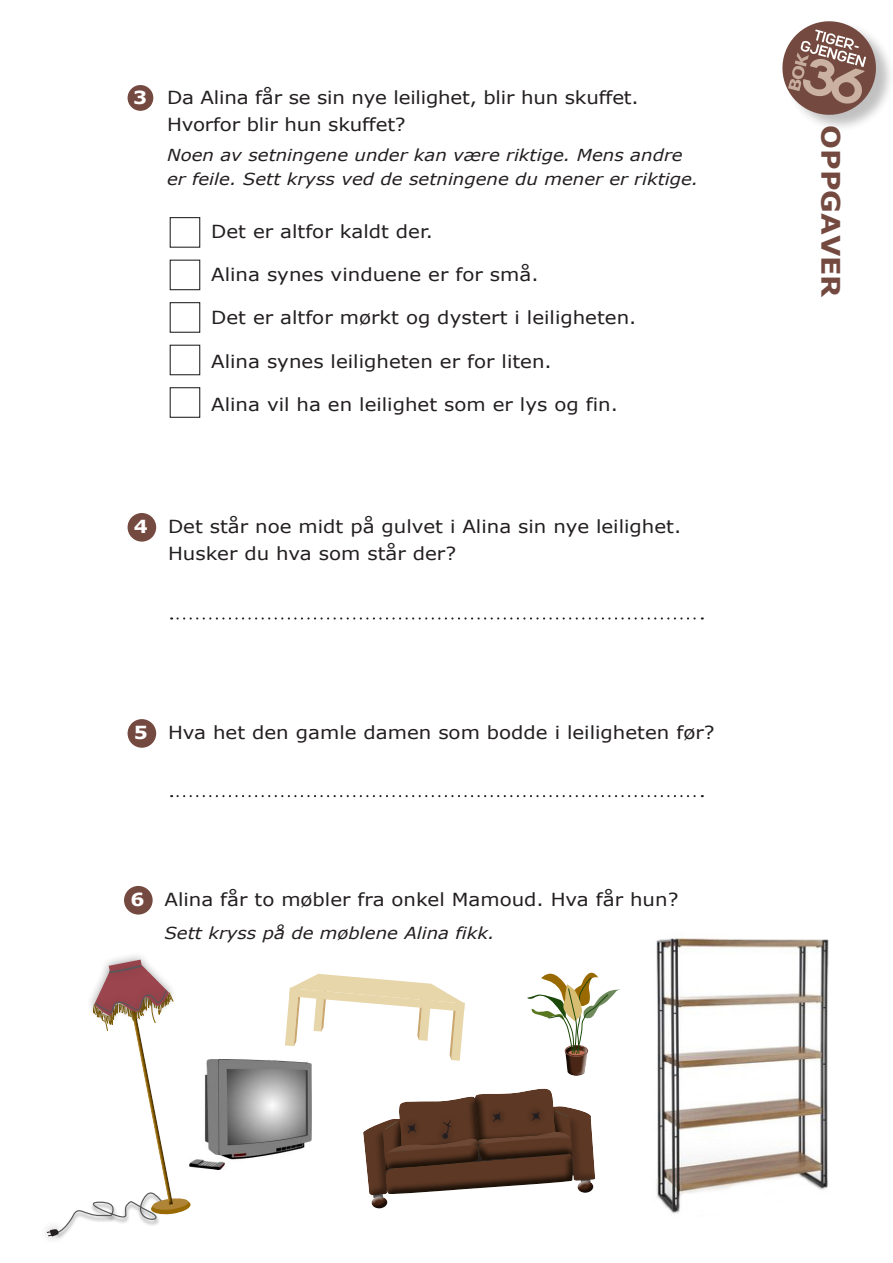
<style>
.page{position:relative;width:893px;height:1263px;background:#fff}
.page>*{position:absolute;margin:0;border:0;box-sizing:border-box;transform-origin:0 0}
.t1{font:700 25.5px "Verdana";color:#744a40;scale:1.1 1}
.Innrykk{font:18px/27px "Verdana";color:#231f20;scale:1.1 1}
.Innrykk-2{font:italic 16.5px/24px "Verdana";color:#231f20;scale:1.1 1}
.s1{font-weight:700;color:#fff}
</style>
<div class="page">
<div style="left:784px;top:21px;width:109px;height:111px;background:#231f20;opacity:.28"></div>
<div style="left:128px;top:85px;width:25px;height:26px;background:#744a40;border-radius:50%"></div>
<div style="left:170px;top:217px;width:30px;height:31px;border:1px solid #231f20"></div>
<div style="left:170px;top:260px;width:30px;height:30px;border:1px solid #231f20"></div>
<div style="left:170px;top:302px;width:30px;height:31px;border:1px solid #231f20"></div>
<div style="left:170px;top:345px;width:30px;height:30px;border:1px solid #231f20"></div>
<div style="left:170px;top:387px;width:30px;height:31px;border:1px solid #231f20"></div>
<div style="left:128px;top:513px;width:28px;height:29px;background:#744a40;border-radius:50%"></div>
<svg style="left:178px;top:617px;width:525px;height:2px"></svg>
<div style="left:124px;top:886px;width:29px;height:28px;background:#744a40;border-radius:50%"></div>
<div style="left:128px;top:719px;width:28px;height:29px;background:#744a40;border-radius:50%"></div>
<svg style="left:178px;top:795px;width:525px;height:2px"></svg>
<div style="left:40px;top:1225px;width:20px;height:20px;background:#fbfbfb"></div>
<div style="left:101px;top:957px;width:49px;height:25px;background:#231f20;opacity:.4"></div>
<svg style="left:46px;top:960px;width:145px;height:277px"></svg>
<svg style="left:363px;top:1088px;width:233px;height:121px"></svg>
<svg style="left:285px;top:974px;width:180px;height:87px"></svg>
<svg style="left:527px;top:972px;width:93px;height:104px"></svg>
<img style="left:656px;top:938px;width:173px;height:276px">
<img style="left:190px;top:1059px;width:122px;height:111px">
<svg style="left:782px;top:21px;width:99px;height:99px"></svg>
<p class="Innrykk" style="left:133px;top:85px;width:461px"><span class="s1">3</span> Da Alina får se sin nye leilighet, blir hun skuffet.</p>
<p class="Innrykk" style="left:167px;top:112px;width:218px">Hvorfor blir hun skuffet?</p>
<p class="Innrykk-2" style="left:167px;top:144px;width:485px">Noen av setningene under kan være riktige. Mens andre er feile. Sett kryss ved de setningene du mener er riktige.</p>
<p class="Innrykk" style="left:211px;top:218px;width:203px">Det er altfor kaldt der.</p>
<p class="Innrykk" style="left:211px;top:261px;width:299px">Alina synes vinduene er for små.</p>
<p class="Innrykk" style="left:211px;top:305px;width:388px">Det er altfor mørkt og dystert i leiligheten.</p>
<p class="Innrykk" style="left:211px;top:348px;width:311px">Alina synes leiligheten er for liten.</p>
<p class="Innrykk" style="left:211px;top:391px;width:371px">Alina vil ha en leilighet som er lys og fin.</p>
<p class="Innrykk" style="left:168px;top:513px;width:468px;text-indent:-34px"><span class="s1">4</span> Det står noe midt på gulvet i Alina sin nye leilighet.<br>Husker du hva som står der?</p>
<p class="Innrykk" style="left:134px;top:719px;width:529px"><span class="s1">5</span> Hva het den gamle damen som bodde i leiligheten før?</p>
<p class="Innrykk" style="left:130px;top:886px;width:500px"><span class="s1">6</span> Alina får to møbler fra onkel Mamoud. Hva får hun?</p>
<p class="Innrykk-2" style="left:164px;top:921px;width:302px">Sett kryss på de møblene Alina fikk.</p>
<h1 class="t1" style="left:847px;top:125px;width:158px;rotate:90deg">OPPGAVER</h1>
</div>
